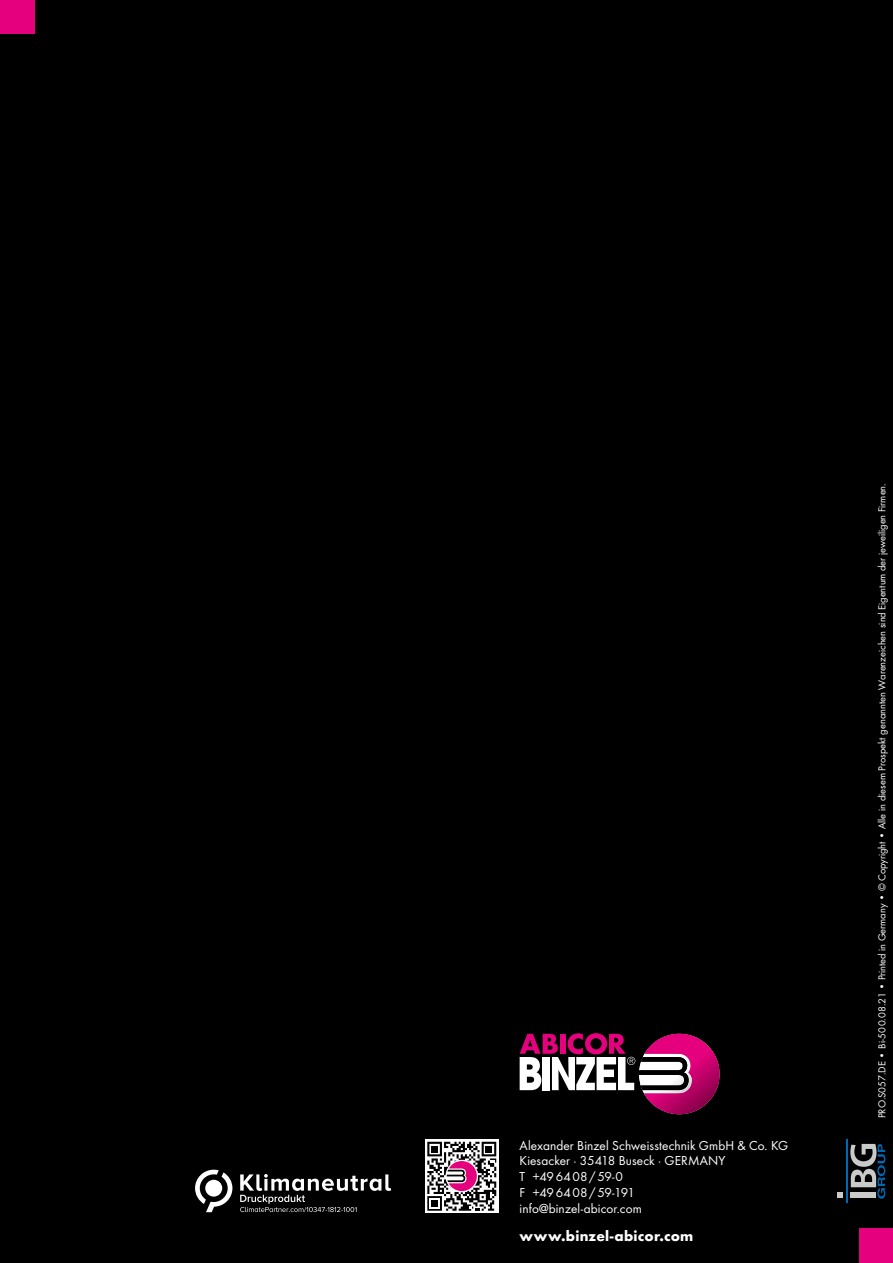
<style>
.page{position:relative;width:893px;height:1263px;background:#000}
.page>*{position:absolute;margin:0;border:0;box-sizing:border-box;transform-origin:0 0}
.t1{font:700 15px "Futura TOT";letter-spacing:.015em;color:#fff}
.t2{font:13.5px/15.8px "Futura TOT Boo";letter-spacing:.01em;color:#fff}
.t3{font:10.5px "Futura TOT Boo";color:#fff}
</style>
<div class="page">
<div style="left:0;top:0;width:35px;height:34px;background:#e5007d"></div>
<div style="left:860px;top:1229px;width:33px;height:34px;background:#e5007d"></div>
<hr style="left:846px;top:1139px;width:1px;height:64px;background:#0069b4">
<svg style="left:838px;top:1192px;width:5px;height:6px"></svg>
<svg style="left:850px;top:1144px;width:35px;height:55px"></svg>
<svg style="left:520px;top:1033px;width:199px;height:81px"></svg>
<svg style="left:425px;top:1140px;width:73px;height:73px"></svg>
<svg style="left:427px;top:1142px;width:69px;height:69px"></svg>
<svg style="left:195px;top:1170px;width:37px;height:42px"></svg>
<svg style="left:240px;top:1174px;width:151px;height:38px"></svg>
<p class="t2" style="left:520px;top:1137px;width:270px">Alexander Binzel Schweisstechnik GmbH &amp; Co. KG<br>Kiesacker · 35418 Buseck · GERMANY<br>T +496408/59-0<br>F +496408/59-191<br>info@binzel-abicor.com</p>
<h1 class="t1" style="left:520px;top:1226px;width:175px">www.binzel-abicor.com</h1>
<p class="t3" style="left:876px;top:1118px;width:636px;rotate:-90deg">PRO.S057.DE • Bi-500.08.21 • Printed in Germany • © Copyright • Alle in diesem Prospekt genannten Warenzeichen sind Eigentum der jeweiligen Firmen.</p>
</div>
